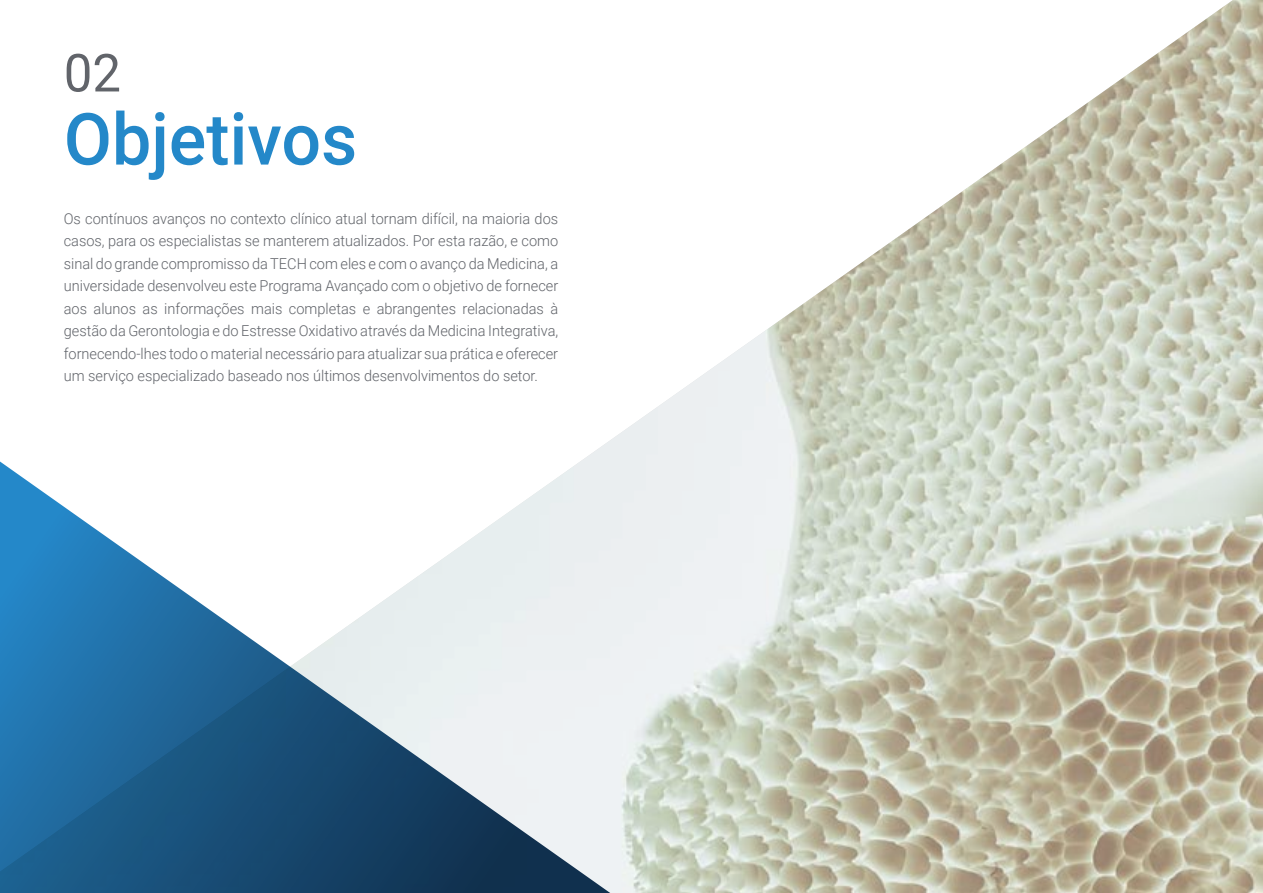
<style>
.page{position:relative;width:1263px;height:893px;background:#fff}
.page>*{position:absolute;margin:0;border:0;box-sizing:border-box;transform-origin:0 0}
.t1{font:500 72px "Roboto";color:#2488c9}
.t2{font:52.5px "Roboto";color:#61646a}
.t3{font:300 15px/22.5px "Roboto";color:#61646a;text-align:justify}
</style>
<div class="page">
<img style="left:602px;top:0;width:661px;height:893px">
<svg style="left:0;top:446px;width:640px;height:447px"></svg>
<h2 class="t2" style="left:64px;top:36px;width:59px">02</h2>
<h1 class="t1" style="left:64px;top:89px;width:295px">Objetivos</h1>
<p class="t3" style="left:64px;top:207px;width:496px">Os contínuos avanços no contexto clínico atual tornam difícil, na maioria dos casos, para os especialistas se manterem atualizados. Por esta razão, e como sinal do grande compromisso da TECH com eles e com o avanço da Medicina, a universidade desenvolveu este Programa Avançado com o objetivo de fornecer aos alunos as informações mais completas e abrangentes relacionadas à gestão da Gerontologia e do Estresse Oxidativo através da Medicina Integrativa, fornecendo-lhes todo o material necessário para atualizar sua prática e oferecer um serviço especializado baseado nos últimos desenvolvimentos do setor.</p>
</div>
